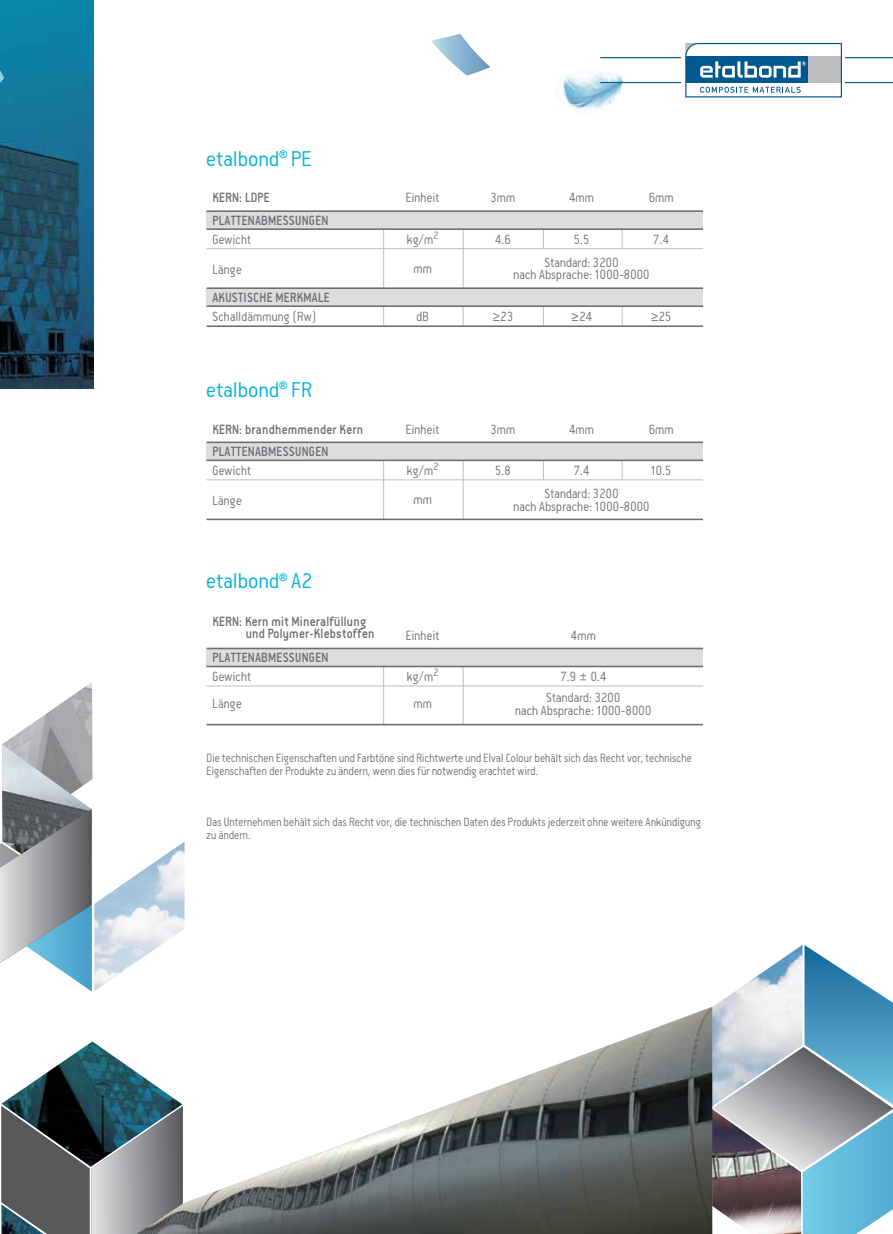
<style>
.page{position:relative;width:893px;height:1234px;background:#fff}
.page>*{position:absolute;margin:0;border:0;box-sizing:border-box;transform-origin:0 0}
.t1{font:300 24px "PF Premier Text";letter-spacing:.02em;color:#00b2d5;scale:.95 1}
.t2{font:300 15px/12.9px "PF Premier Text";letter-spacing:.02em;color:#6d6e71;text-align:center;scale:.88 1}
.t3{font:500 15px/12.9px "PF Premier Text";letter-spacing:.02em;color:#6d6e71;scale:.88 1}
.t4{font:300 13.5px/12.9px "PF Premier Text";letter-spacing:.02em;color:#6d6e71;scale:.86 1}
.t5{font:800 10.5px "CF Jeckyl";color:#00b2d5}
.s1{font-family:"Myriad Pro";font-weight:400}
</style>
<div class="page">
<img style="left:0;top:0;width:93px;height:389px">
<img style="left:557px;top:72px;width:66px;height:37px">
<hr style="left:600px;top:57px;width:293px;height:1px;background:#055a8e">
<hr style="left:600px;top:82px;width:293px;height:1px;background:#055a8e">
<div style="left:682px;top:40px;width:163px;height:60px;background:linear-gradient(to right,#fafbfc,#f9fbfc)"></div>
<svg style="left:431px;top:34px;width:59px;height:42px"></svg>
<img style="left:3px;top:682px;width:89px;height:62px">
<img style="left:94px;top:841px;width:91px;height:149px">
<img style="left:2px;top:744px;width:90px;height:65px">
<svg style="left:0;top:809px;width:92px;height:182px"></svg>
<svg style="left:0;top:38px;width:4px;height:91px"></svg>
<img style="left:182px;top:1041px;width:437px;height:192px">
<svg style="left:619px;top:945px;width:274px;height:288px"></svg>
<img style="left:1px;top:1041px;width:181px;height:64px">
<svg style="left:1px;top:1105px;width:182px;height:128px;background:#626a6e"></svg>
<img style="left:1px;top:1203px;width:42px;height:30px">
<hr style="left:383px;top:221px;width:1px;height:66px;background:#bcbec0">
<hr style="left:463px;top:221px;width:1px;height:66px;background:#bcbec0">
<svg style="left:543px;top:230px;width:1px;height:18px"></svg>
<svg style="left:622px;top:230px;width:1px;height:18px"></svg>
<div style="left:207px;top:212px;width:496px;height:17px;background:#dcddde"></div>
<hr style="left:206px;top:210px;width:497px;height:2px;background:#6e6f71">
<hr style="left:206px;top:228px;width:497px;height:2px;background:#6e6f71">
<hr style="left:206px;top:248px;width:497px;height:1px;background:#bcbec0">
<svg style="left:383px;top:307px;width:1px;height:18px"></svg>
<svg style="left:463px;top:307px;width:1px;height:18px"></svg>
<svg style="left:543px;top:307px;width:1px;height:18px"></svg>
<svg style="left:622px;top:307px;width:1px;height:18px"></svg>
<div style="left:207px;top:289px;width:496px;height:17px;background:#dcddde"></div>
<hr style="left:206px;top:305px;width:497px;height:2px;background:#6e6f71">
<hr style="left:206px;top:287px;width:497px;height:2px;background:#6e6f71">
<hr style="left:383px;top:452px;width:1px;height:66px;background:#bcbec0">
<hr style="left:463px;top:452px;width:1px;height:66px;background:#bcbec0">
<svg style="left:543px;top:461px;width:1px;height:18px"></svg>
<svg style="left:622px;top:461px;width:1px;height:18px"></svg>
<div style="left:207px;top:443px;width:496px;height:17px;background:#dcddde"></div>
<hr style="left:206px;top:441px;width:497px;height:2px;background:#6e6f71">
<hr style="left:206px;top:459px;width:497px;height:2px;background:#6e6f71">
<hr style="left:206px;top:479px;width:497px;height:1px;background:#bcbec0">
<hr style="left:206px;top:518px;width:497px;height:2px;background:#6e6f71">
<hr style="left:206px;top:325px;width:497px;height:2px;background:#6e6f71">
<hr style="left:383px;top:658px;width:1px;height:66px;background:#bcbec0">
<hr style="left:463px;top:658px;width:1px;height:66px;background:#bcbec0">
<div style="left:207px;top:649px;width:496px;height:17px;background:#dcddde"></div>
<hr style="left:206px;top:647px;width:497px;height:2px;background:#6e6f71">
<hr style="left:206px;top:665px;width:497px;height:2px;background:#6e6f71">
<hr style="left:206px;top:685px;width:497px;height:1px;background:#bcbec0">
<hr style="left:206px;top:723px;width:497px;height:2px;background:#6e6f71">
<svg style="left:685px;top:43px;width:157px;height:54px"></svg>
<h1 class="t1" style="left:206px;top:147px;width:78px">etalbond</h1>
<p class="t5" style="left:279px;top:148px;width:9px">®</p>
<h1 class="t1" style="left:291px;top:147px;width:23px">PE</h1>
<p class="t2" style="left:406px;top:191px;width:39px">Einheit</p>
<p class="t2" style="left:490px;top:191px;width:30px">3mm</p>
<p class="t2" style="left:569px;top:191px;width:30px">4mm</p>
<p class="t2" style="left:649px;top:191px;width:30px">6mm</p>
<p class="t2" style="left:407px;top:224px;width:37px;line-height:29px">kg/m<sup>2 </sup>mm</p>
<p class="t2" style="left:495px;top:233px;width:19px">4.6</p>
<p class="t2" style="left:574px;top:233px;width:19px">5.5</p>
<p class="t2" style="left:653px;top:233px;width:19px">7.4</p>
<p class="t3" style="left:212px;top:191px;width:67px">KERN: LDPE</p>
<p class="t2" style="left:212px;top:233px;width:45px">Gewicht</p>
<p class="t3" style="left:212px;top:214px;width:133px">PLATTENABMESSUNGEN</p>
<p class="t2" style="left:212px;top:263px;width:35px">Länge</p>
<p class="t2" style="left:513px;top:255px;width:156px">Standard: 3200<br>nach Absprache: 1000-8000</p>
<p class="t3" style="left:212px;top:291px;width:135px">AKUSTISCHE MERKMALE</p>
<p class="t2" style="left:212px;top:310px;width:120px">Schalldämmung (Rw)</p>
<h1 class="t1" style="left:206px;top:378px;width:78px">etalbond</h1>
<p class="t5" style="left:279px;top:379px;width:9px">®</p>
<h1 class="t1" style="left:291px;top:378px;width:24px">FR</h1>
<p class="t3" style="left:212px;top:422px;width:173px">KERN: brandhemmender Kern</p>
<p class="t3" style="left:212px;top:445px;width:133px">PLATTENABMESSUNGEN</p>
<p class="t2" style="left:212px;top:455px;width:45px;line-height:30.2px;text-align:left">Gewicht<br>Länge</p>
<h1 class="t1" style="left:206px;top:569px;width:78px">etalbond</h1>
<p class="t5" style="left:279px;top:570px;width:9px">®</p>
<h1 class="t1" style="left:291px;top:569px;width:24px">A2</h1>
<p class="t3" style="left:246px;top:614px;width:148px;text-indent:-33px">KERN: Kern mit Mineralfüllung und Polymer-Klebstoffen</p>
<p class="t3" style="left:212px;top:651px;width:133px">PLATTENABMESSUNGEN</p>
<p class="t2" style="left:212px;top:662px;width:45px;line-height:27.2px;text-align:left">Gewicht<br>Länge</p>
<p class="t2" style="left:416px;top:310px;width:16px">dB</p>
<p class="t2" style="left:492px;top:309px;width:25px"><span class="s1">≥</span>23</p>
<p class="t2" style="left:571px;top:309px;width:25px"><span class="s1">≥</span>24</p>
<p class="t2" style="left:651px;top:309px;width:25px"><span class="s1">≥</span>25</p>
<p class="t2" style="left:406px;top:422px;width:39px">Einheit</p>
<p class="t2" style="left:490px;top:422px;width:30px">3mm</p>
<p class="t2" style="left:569px;top:422px;width:30px">4mm</p>
<p class="t2" style="left:649px;top:422px;width:30px">6mm</p>
<p class="t2" style="left:407px;top:455px;width:37px;line-height:29px">kg/m<sup>2 </sup>mm</p>
<p class="t2" style="left:495px;top:464px;width:19px">5.8</p>
<p class="t2" style="left:574px;top:464px;width:19px">7.4</p>
<p class="t2" style="left:651px;top:464px;width:25px">10.5</p>
<p class="t2" style="left:513px;top:486px;width:156px">Standard: 3200<br>nach Absprache: 1000-8000</p>
<p class="t2" style="left:406px;top:628px;width:39px">Einheit</p>
<p class="t2" style="left:407px;top:662px;width:37px;line-height:27.5px">kg/m<sup>2 </sup>mm</p>
<p class="t2" style="left:571px;top:628px;width:30px">4mm</p>
<p class="t2" style="left:560px;top:669px;width:54px">7.9 ± 0.4</p>
<p class="t2" style="left:515px;top:691px;width:156px">Standard: 3200<br>nach Absprache: 1000-8000</p>
<p class="t4" style="left:206px;top:751px;width:566px">Die technischen Eigenschaften und Farbtöne sind Richtwerte und Elval Colour behält sich das Recht vor, technische<br>Eigenschaften der Produkte zu ändern, wenn dies für notwendig erachtet wird.</p>
<p class="t4" style="left:206px;top:815px;width:576px">Das Unternehmen behält sich das Recht vor, die technischen Daten des Produkts jederzeit ohne weitere Ankündigung zu ändern.</p>
</div>
